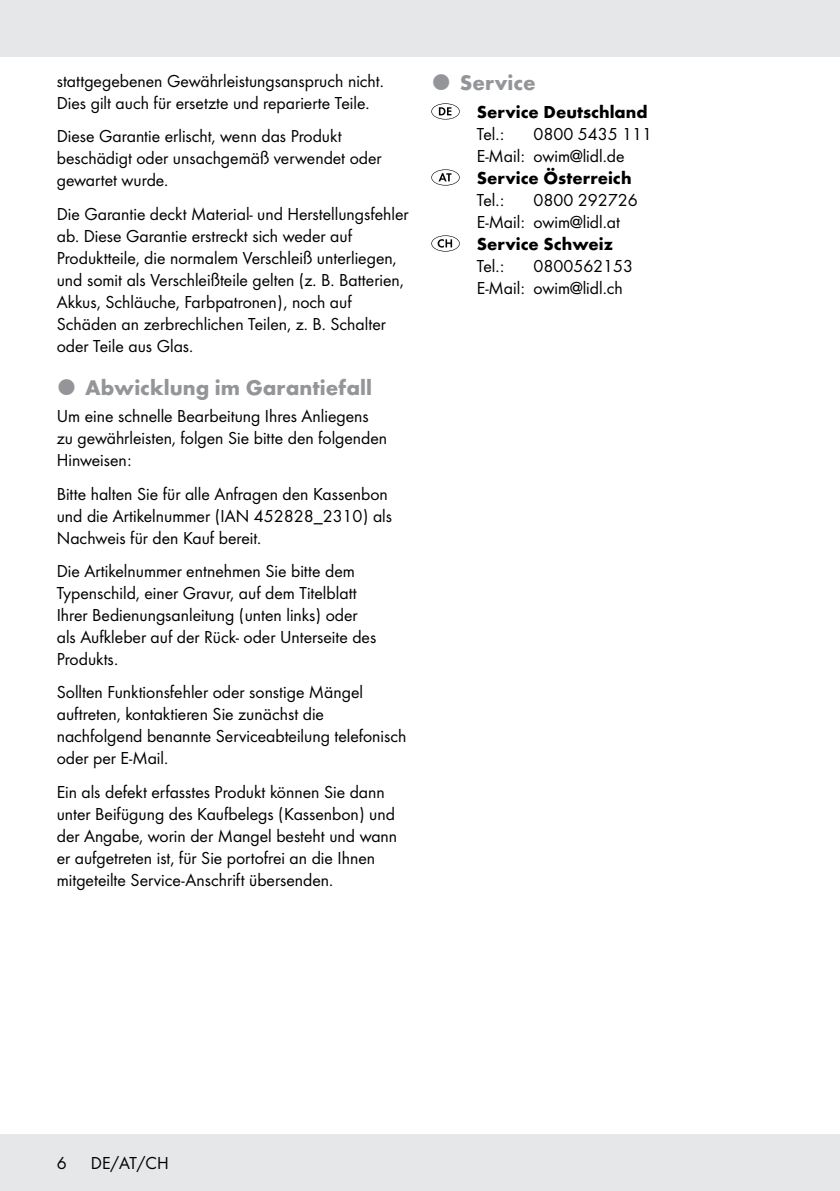
<style>
.page{position:relative;width:840px;height:1191px;background:#fff}
.page>*{position:absolute;margin:0;border:0;box-sizing:border-box;transform-origin:0 0}
.t1{font:700 22px "Futura";color:#939598}
.t2{font:18px/22px "Futura Boo";color:#000}
.t3{font:700 18px "Futura";color:#000}
</style>
<div class="page">
<hr style="left:839px;top:1134px;width:1px;height:57px;background:#e6e7e8">
<div style="left:0;top:1134px;width:839px;height:57px;background:#e6e7e8"></div>
<hr style="left:839px;top:0;width:1px;height:57px;background:#e6e7e8">
<div style="left:0;top:0;width:839px;height:57px;background:#e6e7e8"></div>
<svg style="left:431px;top:103px;width:28px;height:16px"></svg>
<svg style="left:431px;top:169px;width:28px;height:16px"></svg>
<svg style="left:431px;top:235px;width:28px;height:16px"></svg>
<p class="t2" style="left:57px;top:69px;width:328px">stattgegebenen Gewährleistungsanspruch nicht.<br>Dies gilt auch für ersetzte und reparierte Teile.</p>
<p class="t2" style="left:57px;top:124px;width:326px">Diese Garantie erlischt, wenn das Produkt beschädigt oder unsachgemäß verwendet oder gewartet wurde.</p>
<p class="t2" style="left:57px;top:202px;width:353px">Die Garantie deckt Material- und Herstellungsfehler ab. Diese Garantie erstreckt sich weder auf Produktteile, die normalem Verschleiß unterliegen, und somit als Verschleißteile gelten (z. B. Batterien, Akkus, Schläuche, Farbpatronen), noch auf Schäden an zerbrechlichen Teilen, z. B. Schalter oder Teile aus Glas.</p>
<p class="t1" style="left:85px;top:371px;width:288px">Abwicklung im Garantiefall</p>
<p class="t2" style="left:57px;top:404px;width:332px">Um eine schnelle Bearbeitung Ihres Anliegens zu gewährleisten, folgen Sie bitte den folgenden<br>Hinweisen:</p>
<p class="t2" style="left:57px;top:482px;width:337px">Bitte halten Sie für alle Anfragen den Kassenbon und die Artikelnummer (IAN 452828_2310) als<br>Nachweis für den Kauf bereit.</p>
<p class="t2" style="left:57px;top:559px;width:321px">Die Artikelnummer entnehmen Sie bitte dem Typenschild, einer Gravur, auf dem Titelblatt Ihrer Bedienungsanleitung (unten links) oder als Aufkleber auf der Rück- oder Unterseite des Produkts.</p>
<p class="t2" style="left:57px;top:680px;width:351px">Sollten Funktionsfehler oder sonstige Mängel auftreten, kontaktieren Sie zunächst die nachfolgend benannte Serviceabteilung telefonisch oder per E-Mail.</p>
<p class="t2" style="left:57px;top:780px;width:342px">Ein als defekt erfasstes Produkt können Sie dann unter Beifügung des Kaufbelegs (Kassenbon) und der Angabe, worin der Mangel besteht und wann er aufgetreten ist, für Sie portofrei an die Ihnen mitgeteilte Service-Anschrift übersenden.</p>
<p class="t1" style="left:459px;top:66px;width:77px">Service</p>
<p class="t3" style="left:476px;top:98px;width:172px">Service Deutschland</p>
<p class="t2" style="left:476px;top:122px;width:29px">Tel.:</p>
<p class="t2" style="left:476px;top:122px;width:177px;text-indent:57px">0800 5435 111<br>E-Mail: owim@lidl.de</p>
<p class="t3" style="left:476px;top:164px;width:156px">Service Österreich</p>
<p class="t2" style="left:476px;top:188px;width:29px">Tel.:</p>
<p class="t2" style="left:476px;top:188px;width:162px;text-indent:57px">0800 292726<br>E-Mail: owim@lidl.at</p>
<p class="t3" style="left:476px;top:230px;width:138px">Service Schweiz</p>
<p class="t2" style="left:476px;top:254px;width:29px">Tel.:</p>
<p class="t2" style="left:476px;top:254px;width:158px;text-indent:57px">0800562153<br>E-Mail: owim@lidl.ch</p>
<p class="t2" style="left:57px;top:1151px;width:11px">6</p>
<p class="t2" style="left:91px;top:1151px;width:79px">DE/AT/CH</p>
</div>
